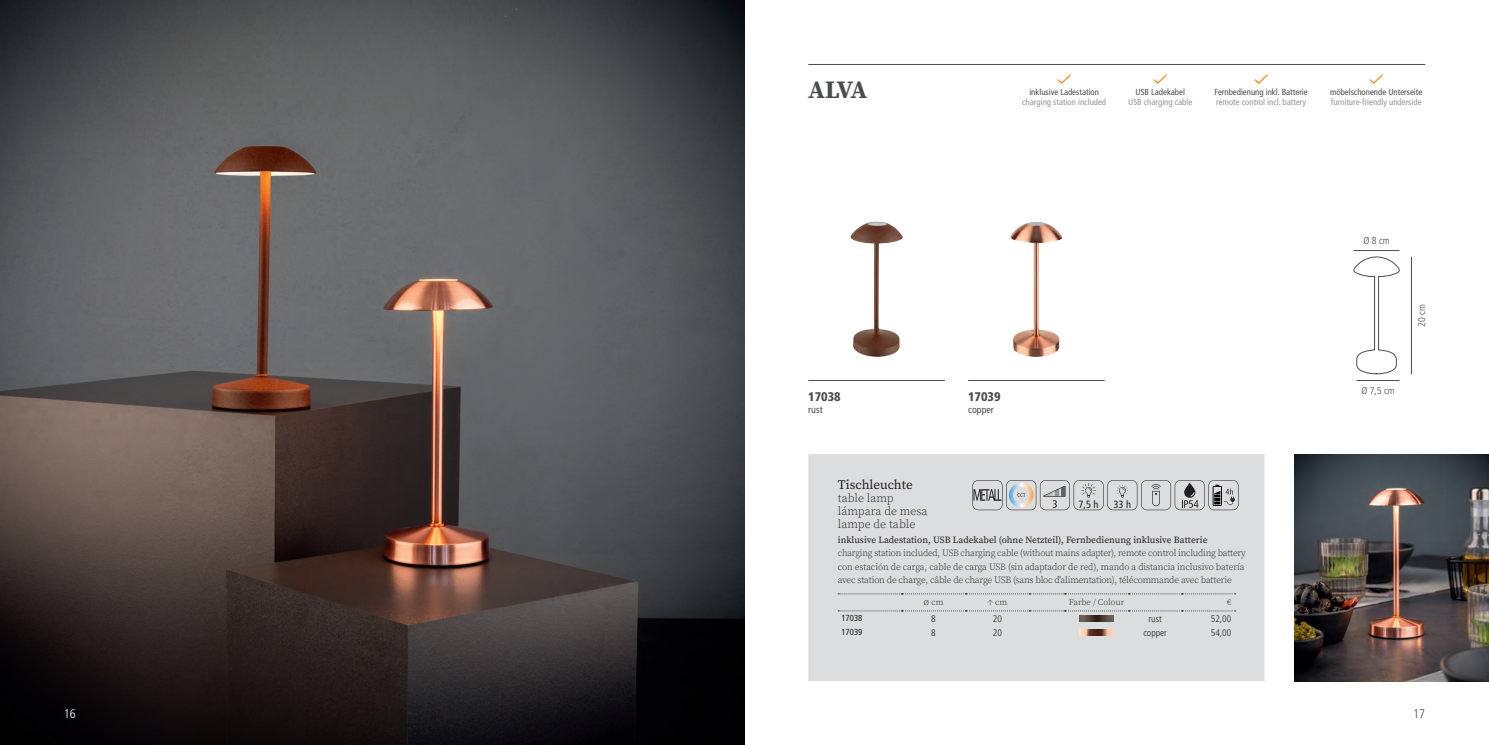
<style>
.page{position:relative;width:1489px;height:745px;background:#fff}
.page>*{position:absolute;margin:0;border:0;box-sizing:border-box;transform-origin:0 0}
.t1{font:700 25px "Source Serif Pro";color:#4b4c4d}
.t2{font:13.12px "Source Serif Pro";color:#231f20}
.t3{font:900 condensed 12.5px "Frutiger LT Std";color:#4b4c4d}
.t4{font:300 condensed 12.5px "Frutiger LT Std";color:#fff}
.t5{font:300 condensed 12.5px "Frutiger LT Std";color:#4b4c4d}
.t6{font:300 11.88px/13.1px "Source Serif Pro";color:#231f20}
.t7{font:condensed 10.5px "Frutiger LT Std";color:#231f20}
.t8{font:300 condensed 10px "Frutiger LT Std";color:#4b4c4d}
.t9{font:condensed 10px "Frutiger LT Std";color:#4b4c4d}
.t10{font:300 9.5px/13.5px "Source Serif Pro";letter-spacing:-.025em;color:#231f20}
.t11{font:9.5px "Source Serif Pro";color:#231f20}
.t12{font:300 condensed 9.5px "Frutiger LT Std";color:#231f20}
.t13{font:condensed 8.75px "Frutiger LT Std";color:#939598}
.t14{font:condensed 8.75px "Frutiger LT Std";color:#4b4c4d}
.t15{font:300 8.75px "Source Serif Pro";color:#231f20}
.t16{font:condensed 8.75px "Frutiger LT Std";color:#231f20}
</style>
<div class="page">
<img style="left:0;top:0;width:744px;height:744px">
<div style="left:808px;top:454px;width:456px;height:226px;background:#dcdddf"></div>
<hr style="left:808px;top:64px;width:616px;height:1px;background:#4b4c4d">
<img style="left:1294px;top:454px;width:194px;height:226px">
<svg style="left:1057px;top:74px;width:14px;height:10px"></svg>
<svg style="left:1153px;top:74px;width:14px;height:10px"></svg>
<svg style="left:1254px;top:74px;width:14px;height:10px"></svg>
<svg style="left:1369px;top:74px;width:14px;height:10px"></svg>
<img style="left:850px;top:221px;width:52px;height:136px">
<img style="left:1010px;top:222px;width:52px;height:134px">
<hr style="left:808px;top:380px;width:136px;height:1px;background:#4b4c4d">
<hr style="left:968px;top:380px;width:136px;height:1px;background:#4b4c4d">
<hr style="left:1353px;top:250px;width:46px;height:1px;background:#4b4c4d">
<hr style="left:1410px;top:256px;width:1px;height:118px;background:#4b4c4d">
<hr style="left:1356px;top:380px;width:43px;height:1px;background:#4b4c4d">
<svg style="left:1353px;top:256px;width:46px;height:118px"></svg>
<svg style="left:972px;top:479px;width:266px;height:31px"></svg>
<svg style="left:838px;top:593px;width:397px;height:1px"></svg>
<svg style="left:838px;top:610px;width:397px;height:1px"></svg>
<img style="left:1079px;top:615px;width:34px;height:6px">
<img style="left:1079px;top:629px;width:34px;height:6px">
<h1 class="t1" style="left:808px;top:72px;width:61px">ALVA</h1>
<p class="t14" style="left:1029px;top:86px;width:71px">inklusive Ladestation</p>
<p class="t13" style="left:1022px;top:97px;width:85px">charging station included</p>
<p class="t14" style="left:1135px;top:86px;width:51px">USB Ladekabel</p>
<p class="t13" style="left:1128px;top:97px;width:66px">USB charging cable</p>
<p class="t14" style="left:1214px;top:86px;width:95px">Fernbedienung inkl. Batterie</p>
<p class="t13" style="left:1216px;top:97px;width:91px">remote control incl. battery</p>
<p class="t14" style="left:1329px;top:86px;width:94px">möbelschonende Unterseite</p>
<p class="t13" style="left:1330px;top:97px;width:92px">furniture-friendly underside</p>
<h3 class="t3" style="left:808px;top:388px;width:34px">17038</h3>
<p class="t9" style="left:808px;top:404px;width:16px">rust</p>
<h3 class="t3" style="left:968px;top:388px;width:34px">17039</h3>
<p class="t9" style="left:968px;top:404px;width:27px">copper</p>
<h2 class="t2" style="left:837px;top:475px;width:76px">Tischleuchte</h2>
<p class="t6" style="left:837px;top:491px;width:91px">table lamp lámpara de mesa lampe de table</p>
<p class="t11" style="left:837px;top:532px;width:371px">inklusive Ladestation, USB Ladekabel (ohne Netzteil), Fernbedienung inklusive Batterie</p>
<p class="t10" style="left:837px;top:546px;width:409px">charging station included, USB charging cable (without mains adapter), remote control including battery con estación de carga, cable de carga USB (sin adaptador de red), mando a distancia inclusivo batería avec station de charge, câble de charge USB (sans bloc d'alimentation), télécommande avec batterie</p>
<p class="t7" style="left:1078px;top:497px;width:22px">7,5 h</p>
<p class="t7" style="left:1113px;top:497px;width:19px">33 h</p>
<p class="t15" style="left:923px;top:596px;width:21px">Ø cm</p>
<p class="t15" style="left:987px;top:596px;width:21px">↑ cm</p>
<p class="t15" style="left:1068px;top:596px;width:57px">Farbe / Colour</p>
<p class="t15" style="left:1226px;top:596px;width:6px">€</p>
<p class="t16" style="left:841px;top:613px;width:22px">17038</p>
<p class="t12" style="left:931px;top:612px;width:6px">8</p>
<p class="t12" style="left:992px;top:612px;width:11px">20</p>
<p class="t12" style="left:1148px;top:612px;width:15px">rust</p>
<p class="t12" style="left:1210px;top:612px;width:22px">52,00</p>
<p class="t16" style="left:841px;top:627px;width:22px">17039</p>
<p class="t12" style="left:931px;top:626px;width:6px">8</p>
<p class="t12" style="left:992px;top:626px;width:11px">20</p>
<p class="t12" style="left:1143px;top:626px;width:25px">copper</p>
<p class="t12" style="left:1210px;top:626px;width:22px">54,00</p>
<p class="t8" style="left:1363px;top:235px;width:28px">Ø 8 cm</p>
<p class="t8" style="left:1415px;top:326px;width:24px;rotate:-90deg">20 cm</p>
<p class="t8" style="left:1361px;top:385px;width:35px">Ø 7,5 cm</p>
<h3 class="t4" style="left:64px;top:705px;width:14px">16</h3>
<h3 class="t5" style="left:1412px;top:705px;width:13px">17</h3>
</div>
